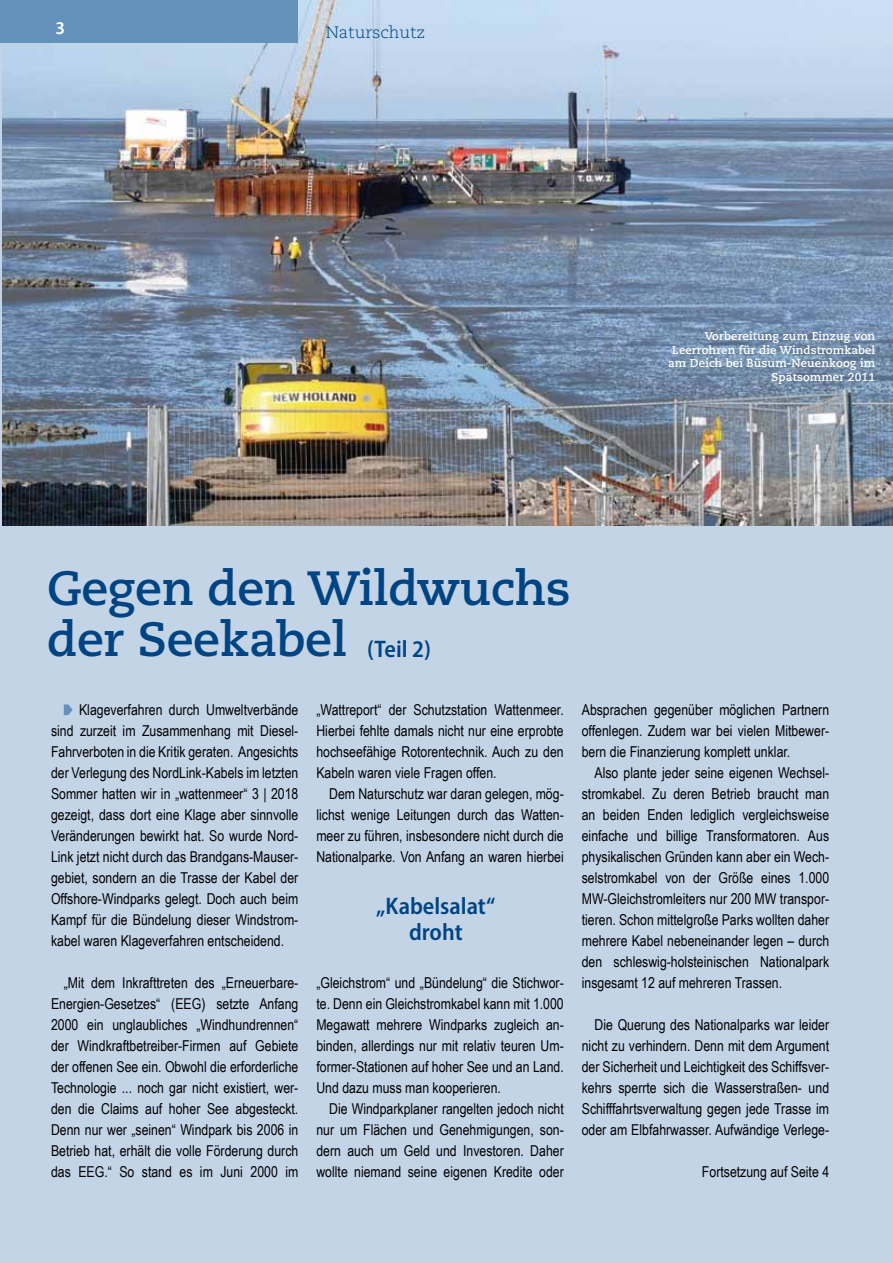
<style>
.page{position:relative;width:893px;height:1263px;background:#c3d4e7}
.page>*{position:absolute;margin:0;border:0;box-sizing:border-box;transform-origin:0 0}
.t1{font:700 48px/51px "Caecilia";letter-spacing:-.005em;color:#004483}
.t2{font:600 semi-condensed 24px/25.2px "Myriad Pro";color:#004483;text-align:center}
.t3{font:600 18px "Myriad Pro";color:#fff}
.t4{font:300 16.5px "Caecilia";color:#004483}
.t5{font:15px/21px "Arial Narrow";color:#000;text-align:justify}
.t6{font:700 11.4px/13.5px "Caecilia";letter-spacing:.01em;color:#fff;text-align:right}
.s1{font-family:"Myriad Pro";font-weight:600;font-stretch:semi-condensed;font-size:24px}
</style>
<div class="page">
<img style="left:2px;top:0;width:891px;height:525px">
<svg style="left:64px;top:704px;width:9px;height:11px"></svg>
<div style="left:0;top:0;width:298px;height:43px;background:#6492ba"></div>
<p class="t3" style="left:56px;top:16px;width:11px">3</p>
<p class="t4" style="left:326px;top:23px;width:101px">Naturschutz</p>
<p class="t6" style="left:668px;top:330px;width:209px">Vorbereitung zum Einzug von<br>Leerrohren für die Windstromkabel am Deich bei Büsum-Neuenkoog im<br>Spätsommer 2011</p>
<h1 class="t1" style="left:47px;top:564px;width:525px">Gegen den Wildwuchs der Seekabel <span class="s1">(Teil 2)</span></h1>
<p class="t5" style="left:51px;top:699px;width:249px;text-indent:28px">Klageverfahren durch Umweltverbände sind zurzeit im Zusammenhang mit Diesel-Fahrverboten in die Kritik geraten. Angesichts der Verlegung des NordLink-Kabels im letzten Sommer hatten wir in „wattenmeer“ 3 | 2018 gezeigt, dass dort eine Klage aber sinnvolle Veränderungen bewirkt hat. So wurde Nord-Link jetzt nicht durch das Brandgans-Mauser&shy;gebiet, sondern an die Trasse der Kabel der Offshore-Windparks gelegt. Doch auch beim Kampf für die Bündelung dieser Windstrom&shy;kabel waren Klageverfahren entscheidend.</p>
<p class="t5" style="left:51px;top:972px;width:249px;text-indent:13px">„Mit dem Inkrafttreten des „Erneuerbare-Energien-Gesetzes“ (EEG) setzte Anfang 2000 ein unglaubliches „Windhundrennen“ der Windkraftbetreiber-Firmen auf Gebiete der offenen See ein. Obwohl die erforderliche Technologie ... noch gar nicht existiert, wer&shy;den die Claims auf hoher See abgesteckt.<br>Denn nur wer „seinen“ Windpark bis 2006 in Betrieb hat, erhält die volle Förderung durch das EEG.“ So stand es im Juni 2000 im</p>
<p class="t5" style="left:316px;top:699px;width:249px">„Wattreport“ der Schutzstation Wattenmeer.<br>Hierbei fehlte damals nicht nur eine erprobte hochseefähige Rotorentechnik. Auch zu den Kabeln waren viele Fragen offen.</p>
<p class="t5" style="left:316px;top:783px;width:249px;text-indent:13px">Dem Naturschutz war daran gelegen, mög&shy;lichst wenige Leitungen durch das Watten&shy;meer zu führen, insbesondere nicht durch die Nationalparke. Von Anfang an waren hierbei</p>
<h2 class="t2" style="left:376px;top:893px;width:121px">„Kabelsalat“ droht</h2>
<p class="t5" style="left:316px;top:972px;width:249px">„Gleichstrom“ und „Bündelung“ die Stichwor&shy;te. Denn ein Gleichstromkabel kann mit 1.000<br>Megawatt mehrere Windparks zugleich an&shy;binden, allerdings nur mit relativ teuren Um&shy;former-Stationen auf hoher See und an Land.<br>Und dazu muss man kooperieren.</p>
<p class="t5" style="left:316px;top:1098px;width:249px;text-indent:13px">Die Windparkplaner rangelten jedoch nicht nur um Flächen und Genehmigungen, son&shy;dern auch um Geld und Investoren. Daher wollte niemand seine eigenen Kredite oder</p>
<p class="t5" style="left:582px;top:699px;width:249px">Absprachen gegenüber möglichen Partnern offenlegen. Zudem war bei vielen Mitbewer&shy;bern die Finanzierung komplett unklar.</p>
<p class="t5" style="left:582px;top:762px;width:249px;text-indent:13px">Also plante jeder seine eigenen Wechsel&shy;stromkabel. Zu deren Betrieb braucht man an beiden Enden lediglich vergleichsweise einfache und billige Transformatoren. Aus physikalischen Gründen kann aber ein Wech&shy;selstromkabel von der Größe eines 1.000<br>MW-Gleichstromleiters nur 200 MW transpor&shy;tieren. Schon mittelgroße Parks wollten daher mehrere Kabel nebeneinander legen – durch den schleswig-holsteinischen Nationalpark insgesamt 12 auf mehreren Trassen.</p>
<p class="t5" style="left:582px;top:1014px;width:249px;text-indent:13px">Die Querung des Nationalparks war leider nicht zu verhindern. Denn mit dem Argument der Sicherheit und Leichtigkeit des Schiffsver&shy;kehrs sperrte sich die Wasserstraßen- und Schifffahrtsverwaltung gegen jede Trasse im oder am Elbfahrwasser. Aufwändige Verlege-</p>
<p class="t5" style="left:702px;top:1161px;width:129px">Fortsetzung auf Seite 4</p>
</div>
